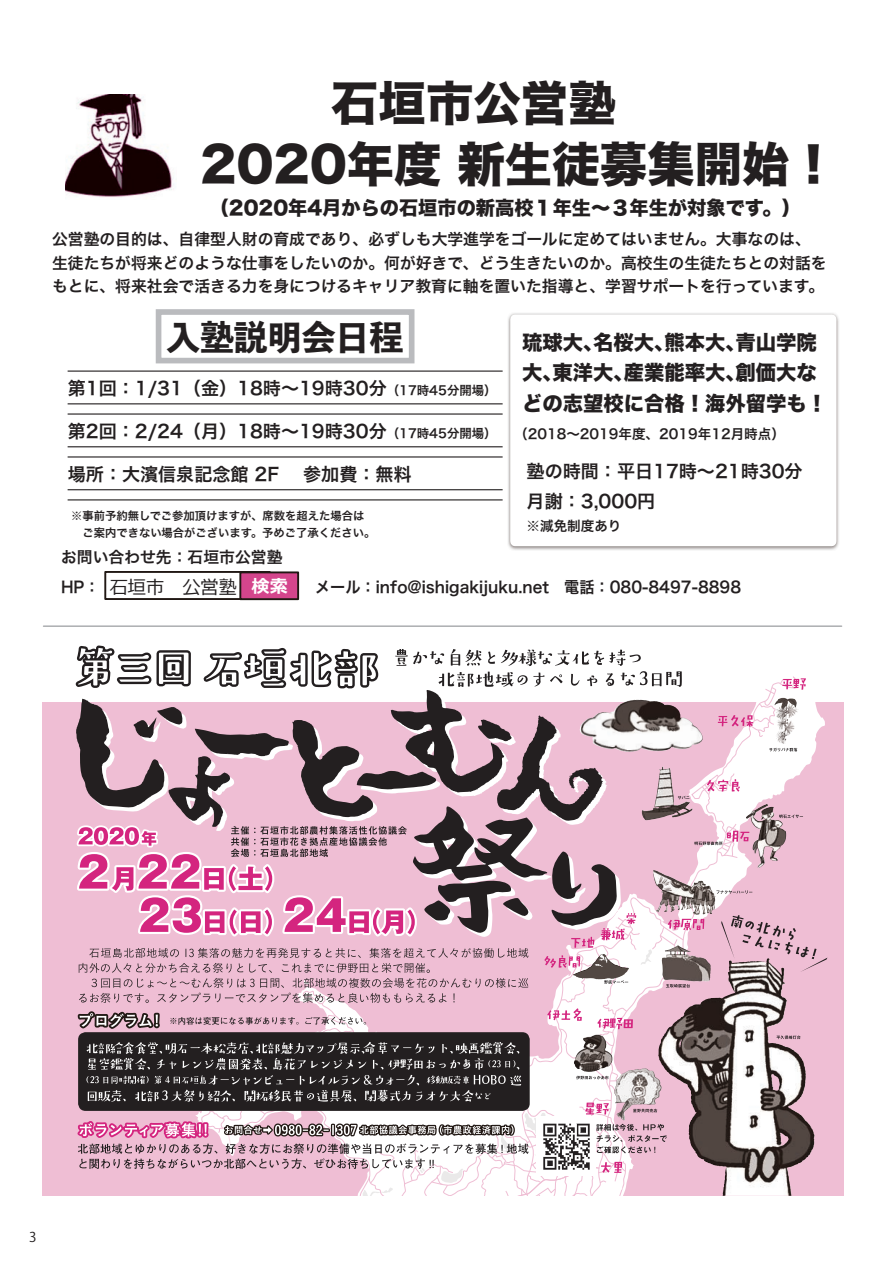
<style>
.page{position:relative;width:893px;height:1263px;background:#fff}
.page>*{position:absolute;margin:0;border:0;box-sizing:border-box;transform-origin:0 0}
.t1{font:47.4px/60.3px "Hira Kaku Std W8";color:#231f20}
.t2{font:800 33.9px "Toppan Bunkyu Midashi Gothic Std N";color:#231f20}
.t3{font:20.4px/30.5px "Hira Kaku Std W8";color:#231f20}
.t4{font:19.2px "Hira Kaku Std W8";color:#231f20}
.t5{font:18.45px "Meiryo";color:#231f20}
.t6{font:18.15px/29.4px "Hira Kaku Pro N W6";color:#231f20}
.t7{font:15.75px/23.7px "Hira Kaku Pro N W6";color:#231f20}
.t8{font:15.75px "Hira Kaku Pro W6";color:#231f20;scale:.96 1}
.t9{font:13.5px "Hira Kaku Pro N W6";color:#231f20}
.t10{font:13.5px "Koz Go Pro";color:#231f20}
.t11{font:11.25px/17px "Hira Kaku Pro N W6";color:#231f20}
.s1{font-size:12.45px}
.s2{font-size:20.4px;color:#070304}
.s3{font-weight:700;font-size:18.15px;color:#fff}
</style>
<div class="page">
<div style="left:42px;top:702px;width:802px;height:494px;background:#efbed4"></div>
<svg style="left:75px;top:645px;width:752px;height:551px"></svg>
<div style="left:104px;top:571px;width:167px;height:29px;border:2px solid #211814"></div>
<div style="left:240px;top:572px;width:59px;height:27px;background:#d4458c"></div>
<div style="left:239px;top:571px;width:60px;height:29px;border:2px solid #211814"></div>
<div style="left:156px;top:309px;width:258px;height:54px;border:6px solid #babbbe"></div>
<hr style="left:68px;top:370px;width:435px;height:2px;background:#231f20">
<hr style="left:68px;top:403px;width:435px;height:1px;background:#231f20">
<hr style="left:68px;top:413px;width:435px;height:2px;background:#231f20">
<hr style="left:68px;top:446px;width:435px;height:1px;background:#231f20">
<hr style="left:68px;top:456px;width:435px;height:1px;background:#231f20">
<hr style="left:68px;top:489px;width:435px;height:1px;background:#231f20">
<hr style="left:68px;top:499px;width:435px;height:1px;background:#231f20">
<img style="left:508px;top:313px;width:331px;height:237px">
<svg style="left:510px;top:314px;width:326px;height:232px"></svg>
<img style="left:65px;top:95px;width:109px;height:102px">
<hr style="left:44px;top:625px;width:798px;height:2px;background:#acaeb1">
<h1 class="t1" style="left:200px;top:75px;width:639px;text-indent:131px">石垣市公営塾<br>2020年度 新生徒募集開始！</h1>
<p class="t4" style="left:210px;top:197px;width:593px">（2020年4月からの石垣市の新高校１年生～３年生が対象です。）</p>
<p class="t7" style="left:52px;top:226px;width:776px">公営塾の目的は、自律型人財の育成であり、必ずしも大学進学をゴールに定めてはいません。大事なのは、生徒たちが将来どのような仕事をしたいのか。何が好きで、どう生きたいのか。高校生の生徒たちとの対話をもとに、将来社会で活きる力を身につけるキャリア教育に軸を置いた指導と、学習サポートを行っています。</p>
<h2 class="t2" style="left:166px;top:310px;width:239px">入塾説明会日程</h2>
<p class="t6" style="left:68px;top:372px;width:430px">第1回：1/31（金）18時～19時30分<span class="s1">（17時45分開場）</span></p>
<p class="t6" style="left:68px;top:415px;width:430px">第2回：2/24（月）18時～19時30分<span class="s1">（17時45分開場）</span></p>
<p class="t6" style="left:68px;top:458px;width:213px">場所：大濱信泉記念館 2F</p>
<p class="t6" style="left:303px;top:458px;width:110px">参加費：無料</p>
<p class="t11" style="left:71px;top:507px;width:306px">※事前予約無しでご参加頂けますが、席数を超えた場合は　ご案内できない場合がございます。予めご了承ください。</p>
<p class="t3" style="left:522px;top:327px;width:307px">琉球大、名桜大、熊本大、青山学院大、東洋大、産業能率大、創価大などの志望校に合格！海外留学も！</p>
<p class="t9" style="left:514px;top:421px;width:272px">（2018～2019年度、2019年12月時点）</p>
<p class="t6" style="left:527px;top:456px;width:278px">塾の時間：平日17時～21時30分月謝：3,000円<span class="s2">　</span></p>
<p class="t9" style="left:527px;top:514px;width:96px">※減免制度あり</p>
<p class="t7" style="left:61px;top:545px;width:239px">お問い合わせ先：石垣市公営塾　</p>
<p class="t8" style="left:61px;top:573px;width:42px">HP：</p>
<p class="t8" style="left:315px;top:573px;width:445px">メール：info@ishigakijuku.net　電話：080-8497-8898</p>
<p class="t5" style="left:110px;top:574px;width:180px">石垣市　公営塾 <span class="s3">検索</span></p>
<p class="t10" style="left:29px;top:1229px;width:9px">3</p>
</div>
